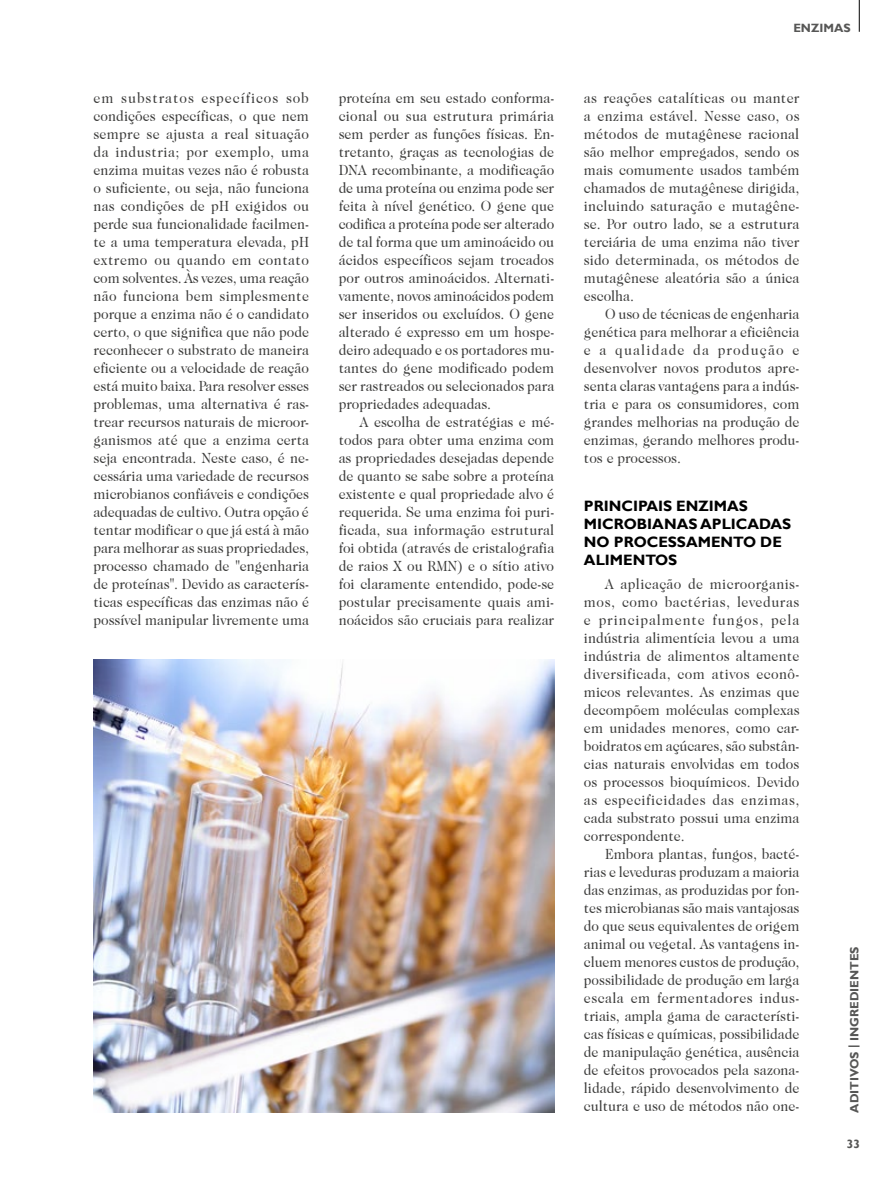
<style>
.page{position:relative;width:893px;height:1191px;background:#fff}
.page>*{position:absolute;margin:0;border:0;box-sizing:border-box;transform-origin:0 0}
.t1{font:15px/18px "Caslon 224 IT Cby BT";color:#3c3c3b;text-align:justify;scale:.93 1}
.t2{font:700 15px/18px "Gill Sans";color:#000}
.t3{font:700 12px "Gill Sans";color:#575756}
.s1{font-style:inherit}
</style>
<div class="page">
<img style="left:94px;top:659px;width:460px;height:453px">
<hr style="left:859px;top:0;width:1px;height:32px;background:#000">
<p class="t1" style="left:94px;top:89px;width:233px">em substratos específicos sob condições específicas, o que nem sempre se ajusta a real situação da industria; por exemplo, uma enzima muitas vezes não é robusta o suficiente, ou seja, não funciona nas condições de pH exigidos ou perde sua funcionalidade facilmen&shy;te a uma temperatura elevada, pH extremo ou quando em contato com solventes. Às vezes, uma reação não funciona bem simplesmente porque a enzima não é o candidato certo, o que significa que não pode reconhecer o substrato de maneira eficiente ou a velocidade de reação está muito baixa. Para resolver esses problemas, uma alternativa é ras&shy;trear recursos naturais de microor&shy;ganismos até que a enzima certa seja encontrada. Neste caso, é ne&shy;cessária uma variedade de recursos microbianos confiáveis e condições adequadas de cultivo. Outra opção é tentar modificar o que já está à mão para melhorar as suas propriedades, processo chamado de "engenharia de proteínas". Devido as caracterís&shy;ticas específicas das enzimas não é possível manipular livremente uma</p>
<p class="t1" style="left:339px;top:89px;width:233px">proteína em seu estado conforma&shy;cional ou sua estrutura primária sem perder as funções físicas. En&shy;tretanto, graças as tecnologias de DNA recombinante, a modificação de uma proteína ou enzima pode ser feita à nível genético. O gene que codifica a proteína pode ser alterado de tal forma que um aminoácido ou ácidos específicos sejam trocados por outros aminoácidos. Alternati&shy;vamente, novos aminoácidos podem ser inseridos ou excluídos. O gene alterado é expresso em um hospe&shy;deiro adequado e os portadores mu&shy;tantes do gene modificado podem ser rastreados ou selecionados para propriedades adequadas.</p>
<p class="t1" style="left:339px;top:413px;width:233px;text-indent:21px">A escolha de estratégias e mé&shy;todos para obter uma enzima com as propriedades desejadas depende de quanto se sabe sobre a proteína existente e qual propriedade alvo é requerida. Se uma enzima foi puri&shy;ficada, sua informação estrutural foi obtida (através de cristalografia de raios X ou RMN) e o sítio ativo foi claramente entendido, pode-se postular precisamente quais ami&shy;noácidos são cruciais para realizar</p>
<p class="t3" style="left:793px;top:21px;width:59px">ENZIMAS</p>
<p class="t1" style="left:584px;top:89px;width:233px">as reações catalíticas ou manter a enzima estável. Nesse caso, os métodos de mutagênese racional são melhor empregados, sendo os mais comumente usados também chamados de mutagênese dirigida, incluindo saturação e mutagêne&shy;se. Por outro lado, se a estrutura terciária de uma enzima não tiver sido determinada, os métodos de mutagênese aleatória são a única escolha.</p>
<p class="t1" style="left:584px;top:305px;width:233px;text-indent:21px">O uso de técnicas de engenharia genética para melhorar a eficiência e a qualidade da produção e desenvolver novos produtos apre&shy;senta claras vantagens para a indús&shy;tria e para os consumidores, com grandes melhorias na produção de enzimas, gerando melhores produ&shy;tos e processos.</p>
<p class="t2" style="left:584px;top:497px;width:209px">PRINCIPAIS ENZIMAS<br>MICROBIANAS APLICADAS<br>NO PROCESSAMENTO DE<br>ALIMENTOS</p>
<p class="t1" style="left:584px;top:575px;width:233px;text-indent:21px">A aplicação de microorganis&shy;mos, como bactérias, leveduras e principalmente fungos, pela indústria alimentícia levou a uma indústria de alimentos altamente diversificada, com ativos econô&shy;micos relevantes. As enzimas que decompõem moléculas complexas em unidades menores, como car&shy;boidratos em açúcares, são substân&shy;cias naturais envolvidas em todos os processos bioquímicos. Devido as especificidades das enzimas, cada substrato possui uma enzima correspondente.</p>
<p class="t1" style="left:584px;top:845px;width:233px;text-indent:21px">Embora plantas, fungos, bacté&shy;rias e leveduras produzam a maioria das enzimas, as produzidas por fon&shy;tes microbianas são mais vantajosas do que seus equivalentes de origem animal ou vegetal. As vantagens in&shy;cluem menores custos de produção, possibilidade de produção em larga escala em fermentadores indus&shy;triais, ampla gama de característi&shy;cas físicas e químicas, possibilidade de manipulação genética, ausência de efeitos provocados pela sazona&shy;lidade, rápido desenvolvimento de cultura e uso de métodos não one-</p>
<p class="t3" style="left:847px;top:1112px;width:167px;rotate:-90deg">ADITIVOS <span class="s1">|</span> INGREDIENTES</p>
<p class="t3" style="left:847px;top:1136px;width:15px">33</p>
</div>
